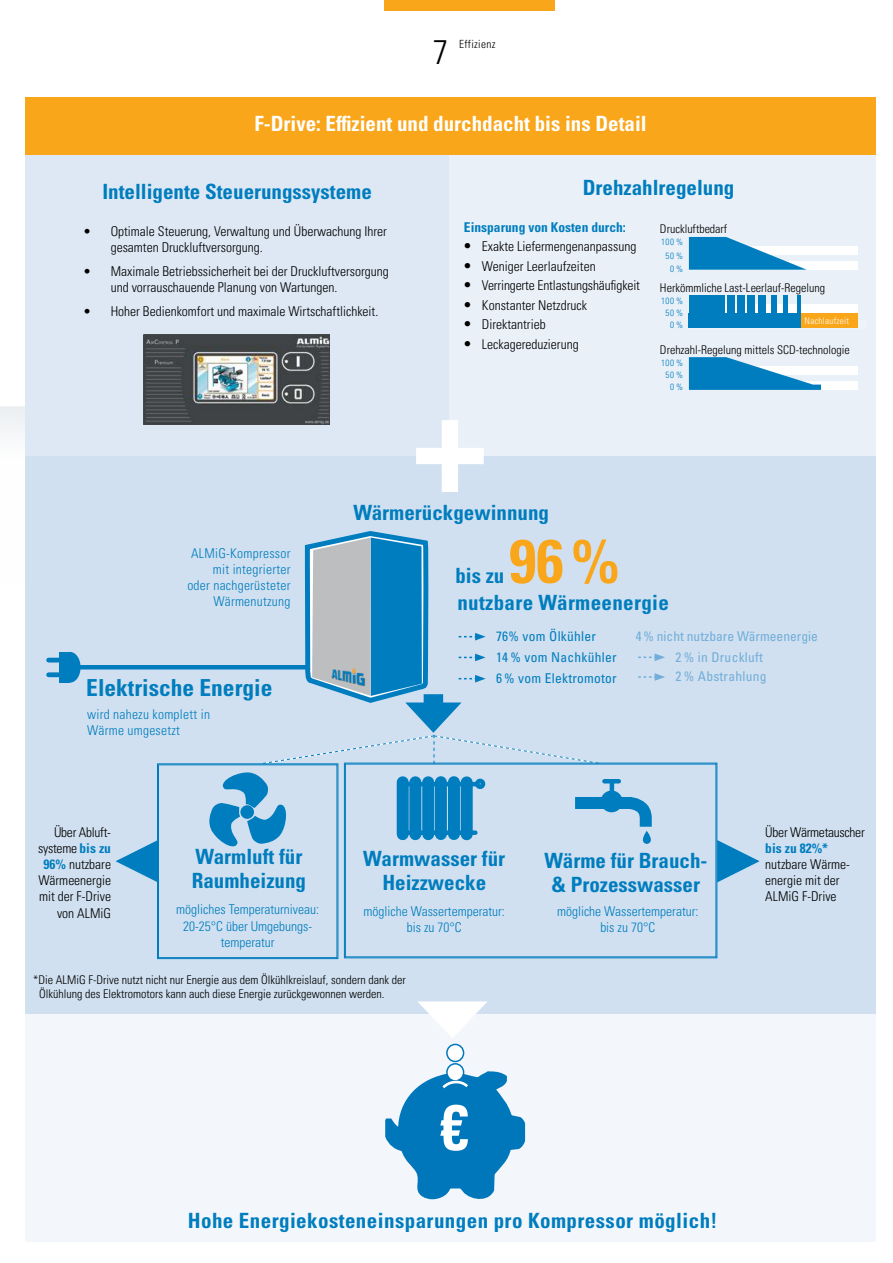
<style>
.page{position:relative;width:893px;height:1263px;background:#fff}
.page>*{position:absolute;margin:0;border:0;box-sizing:border-box;transform-origin:0 0}
.t1{font:700 condensed 150px "Univers LT Pro";color:#fff}
.t2{font:700 condensed 64.05px "Univers LT Pro";color:#fff}
.t3{font:700 condensed 61.5px "Univers LT Pro";color:#faa61a}
.t4{font:300 condensed 34.2px "Univers LT Pro";color:#000}
.t5{font:700 condensed 23.4px "Univers LT Pro";color:#007dbe}
.t6{font:700 condensed 21px/24px "Univers LT Pro";color:#007dbe;text-align:center}
.t7{font:700 condensed 21px "Univers LT Pro";letter-spacing:.02em;color:#007dbe}
.t8{font:700 condensed 21px "Univers LT Pro";color:#fff}
.t9{font:300 condensed 13.5px/16.2px "Univers LT Pro";color:#000}
.t10{font:300 condensed 13.5px/16.5px "Univers LT Pro";color:#007dbe;text-align:center}
.t11{font:300 condensed 13.5px/16.2px "Univers LT Pro";letter-spacing:.02em;color:#007dbe;text-align:right}
.t12{font:condensed 13.5px/20px "Univers LT Pro";color:#72aed9}
.t13{font:condensed 13.5px/21px "Univers LT Pro";letter-spacing:.02em;color:#007dbe}
.t14{font:700 condensed 13.5px "Univers LT Pro";color:#007dbe}
.t15{font:300 condensed 13.5px "Univers LT Pro";letter-spacing:-.02em;color:#000}
.t16{font:300 condensed 12px/14.4px "Univers LT Pro";color:#000}
.t17{font:300 condensed 11.25px "Univers LT Pro";letter-spacing:.03em;color:#000}
.t18{font:300 condensed 9px/12px "Univers LT Pro";letter-spacing:.06em;color:#007dbe;text-align:right}
.t19{font:300 condensed 9px "Univers LT Pro";letter-spacing:.035em;color:#fff}
.s1{font-size:15px}
.s2{font-weight:700;color:#007dbe}
</style>
<div class="page">
<div style="left:446px;top:154px;width:430px;height:304px;background:#e9f0f8"></div>
<div style="left:689px;top:366px;width:168px;height:8px;background:#fff"></div>
<div style="left:689px;top:304px;width:168px;height:9px;background:#fff"></div>
<div style="left:689px;top:381px;width:168px;height:9px;background:#fff"></div>
<div style="left:689px;top:246px;width:168px;height:8px;background:#fff"></div>
<div style="left:689px;top:261px;width:168px;height:9px;background:#fff"></div>
<div style="left:689px;top:313px;width:168px;height:14px;background:#007dbe"></div>
<div style="left:689px;top:295px;width:35px;height:22px;background:#007dbe"></div>
<div style="left:727px;top:295px;width:7px;height:22px;background:#007dbe"></div>
<div style="left:737px;top:295px;width:8px;height:22px;background:#007dbe"></div>
<div style="left:748px;top:295px;width:7px;height:22px;background:#007dbe"></div>
<div style="left:758px;top:295px;width:7px;height:22px;background:#007dbe"></div>
<div style="left:771px;top:295px;width:6px;height:22px;background:#007dbe"></div>
<hr style="left:784px;top:295px;width:4px;height:22px;background:#007dbe">
<hr style="left:797px;top:295px;width:4px;height:22px;background:#007dbe">
<svg style="left:689px;top:237px;width:118px;height:33px"></svg>
<svg style="left:689px;top:357px;width:132px;height:33px"></svg>
<div style="left:801px;top:313px;width:56px;height:15px;background:#faa61a"></div>
<div style="left:25px;top:155px;width:424px;height:303px;background:#dee8f4"></div>
<img style="left:143px;top:334px;width:186px;height:90px">
<div style="left:25px;top:1014px;width:851px;height:228px;background:#f3f6fb"></div>
<svg style="left:446px;top:1063px;width:18px;height:18px"></svg>
<svg style="left:446px;top:1044px;width:18px;height:18px"></svg>
<svg style="left:430px;top:1067px;width:96px;height:133px"></svg>
<div style="left:25px;top:98px;width:851px;height:57px;background:#faa61a"></div>
<div style="left:26px;top:456px;width:850px;height:558px;background:#d0e0f0"></div>
<hr style="left:71px;top:665px;width:239px;height:4px;background:#007dbe">
<div style="left:59px;top:652px;width:22px;height:31px;background:#007dbe;border-radius:50%"></div>
<div style="left:59px;top:652px;width:11px;height:31px;background:#007dbe"></div>
<hr style="left:49px;top:658px;width:10px;height:4px;background:#007dbe">
<div style="left:49px;top:672px;width:10px;height:5px;background:#007dbe"></div>
<svg style="left:301px;top:531px;width:129px;height:669px"></svg>
<svg style="left:665px;top:762px;width:52px;height:196px"></svg>
<svg style="left:115px;top:533px;width:550px;height:426px"></svg>
<svg style="left:716px;top:839px;width:44px;height:45px"></svg>
<svg style="left:417px;top:1001px;width:70px;height:37px"></svg>
<div style="left:385px;top:0;width:170px;height:11px;background:#faa61a"></div>
<h3 class="t4" style="left:433px;top:29px;width:17px">7</h3>
<p class="t17" style="left:459px;top:36px;width:38px">Effizienz</p>
<h3 class="t8" style="left:254px;top:111px;width:394px">F-Drive: Effizient und durchdacht bis ins Detail</h3>
<h3 class="t6" style="left:102px;top:179px;width:271px">Intelligente Steuerungssysteme</h3>
<p class="t9" style="left:111px;top:223px;width:278px;text-indent:-27px">• Optimale Steuerung, Verwaltung und Überwachung Ihrer gesamten Druckluftversorgung.</p>
<p class="t9" style="left:111px;top:262px;width:280px;text-indent:-27px">• Maximale Betriebssicherheit bei der Druckluftversorgung und vorrauschauende Planung von Wartungen.</p>
<p class="t9" style="left:84px;top:302px;width:296px">• Hoher Bedienkomfort und maximale Wirtschaftlichkeit.</p>
<h3 class="t6" style="left:583px;top:175px;width:153px">Drehzahlregelung</h3>
<p class="t14" style="left:464px;top:219px;width:163px">Einsparung von Kosten durch:</p>
<p class="t9" style="left:464px;top:238px;width:174px"><span class="s1">•</span> Exakte Liefermengenanpassung</p>
<p class="t9" style="left:464px;top:257px;width:133px"><span class="s1">•</span> Weniger Leerlaufzeiten</p>
<p class="t9" style="left:464px;top:277px;width:177px"><span class="s1">•</span> Verringerte Entlastungshäufigkeit</p>
<p class="t9" style="left:464px;top:296px;width:124px"><span class="s1">•</span> Konstanter Netzdruck</p>
<p class="t9" style="left:464px;top:316px;width:83px"><span class="s1">•</span> Direktantrieb</p>
<p class="t9" style="left:464px;top:335px;width:116px"><span class="s1">•</span> Leckagereduzierung</p>
<p class="t16" style="left:660px;top:221px;width:69px">Druckluftbedarf</p>
<p class="t18" style="left:661px;top:235px;width:24px;line-height:13.5px">100 %<br>50%<br>0%</p>
<p class="t16" style="left:660px;top:280px;width:167px">Herkömmliche Last-Leerlauf-Regelung</p>
<p class="t18" style="left:661px;top:294px;width:24px">100 %<br>50%<br>0%</p>
<p class="t19" style="left:805px;top:315px;width:46px">Nachlaufzeit</p>
<p class="t16" style="left:660px;top:342px;width:191px">Drehzahl-Regelung mittels SCD-technologie</p>
<h1 class="t1" style="left:412px;top:349px;width:76px">+</h1>
<p class="t18" style="left:661px;top:356px;width:24px">100 %<br>50%<br>0%</p>
<p class="t11" style="left:187px;top:544px;width:105px">ALMiG-Kompressor mit integrierter oder nachgerüsteter<br>Wärmenutzung</p>
<h3 class="t5" style="left:86px;top:673px;width:188px">Elektrische Energie</h3>
<p class="t11" style="left:87px;top:705px;width:124px;text-align:left">wird nahezu komplett in<br>Wärme umgesetzt</p>
<p class="t9" style="left:38px;top:823px;width:74px;text-align:right">Über Abluft&shy;systeme <span class="s2">bis zu<br>96%</span> nutzbare<br>Wärmeenergie mit der F-Drive von ALMiG</p>
<h3 class="t6" style="left:192px;top:844px;width:116px;text-align:left">Warmluft für<br>Raumheizung</h3>
<p class="t10" style="left:176px;top:900px;width:144px">mögliches Temperaturniveau:<br>20-25°C über Umgebungs&shy;temperatur</p>
<h3 class="t6" style="left:353px;top:500px;width:197px">Wärmerückgewinnung</h3>
<h3 class="t3" style="left:509px;top:523px;width:112px">96%</h3>
<h3 class="t6" style="left:455px;top:563px;width:50px">bis zu</h3>
<h3 class="t6" style="left:457px;top:590px;width:213px">nutzbare Wärmeenergie</h3>
<p class="t13" style="left:496px;top:625px;width:122px">76% vom Ölkühler<br>14 % vom Nachkühler<br>6 % vom Elektromotor</p>
<p class="t12" style="left:675px;top:626px;width:144px;text-indent:-40px">4% nicht nutzbare Wärmeenergie<br>2 % in Druckluft<br>2 % Abstrahlung</p>
<h3 class="t6" style="left:363px;top:846px;width:143px">Warmwasser für<br>Heizzwecke</h3>
<p class="t10" style="left:363px;top:902px;width:143px">mögliche Wassertemperatur: bis zu 70°C</p>
<h3 class="t6" style="left:545px;top:848px;width:165px">Wärme für Brauch-&amp; Prozesswasser</h3>
<p class="t10" style="left:557px;top:902px;width:143px">mögliche Wassertemperatur: bis zu 70°C</p>
<p class="t15" style="left:765px;top:822px;width:101px">Über Wärmetauscher</p>
<p class="t14" style="left:765px;top:840px;width:64px">bis zu 82%*</p>
<p class="t9" style="left:765px;top:855px;width:85px">nutzbare Wärme&shy;energie mit der<br>ALMiG F-Drive</p>
<p class="t16" style="left:39px;top:971px;width:368px;text-indent:-6px">*Die ALMiG F-Drive nutzt nicht nur Energie aus dem Ölkühlkreislauf, sondern dank der<br>Ölkühlung des Elektromotors kann auch diese Energie zurückgewonnen werden.</p>
<h2 class="t2" style="left:440px;top:1088px;width:30px">€</h2>
<h3 class="t7" style="left:188px;top:1208px;width:531px">Hohe Energiekosteneinsparungen pro Kompressor möglich!</h3>
</div>
